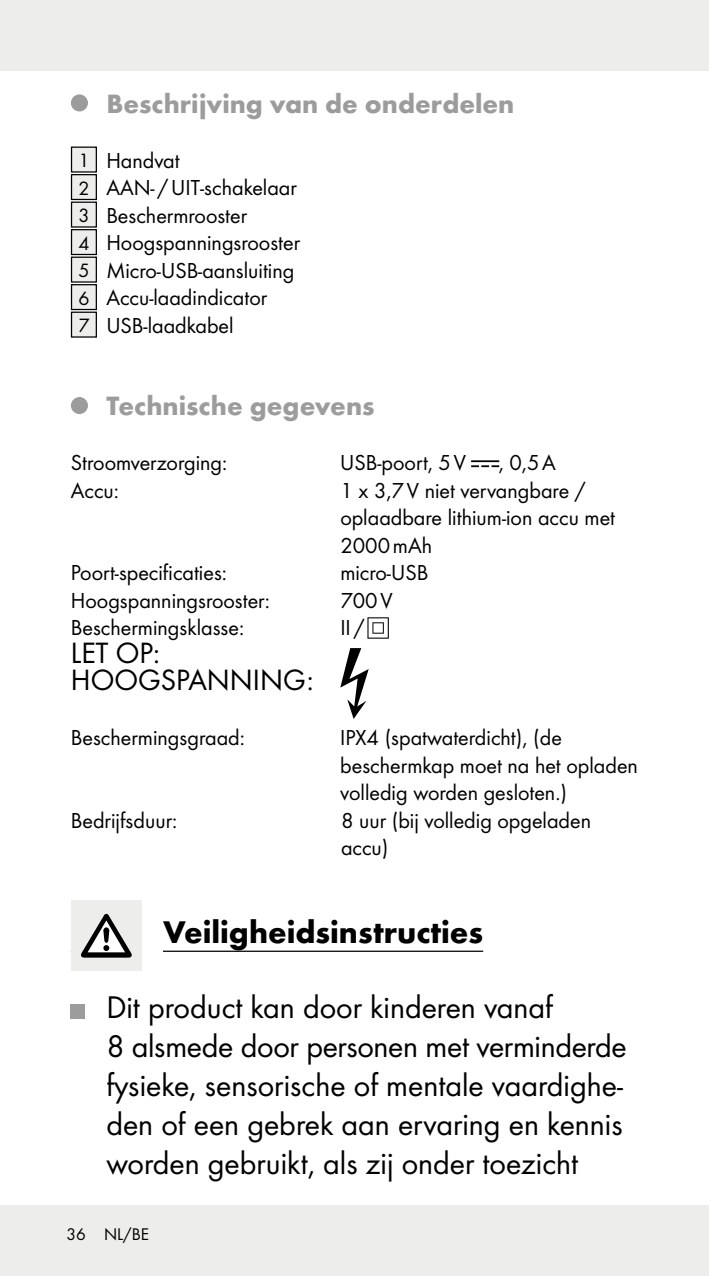
<style>
.page{position:relative;width:709px;height:1276px;background:#fff}
.page>*{position:absolute;margin:0;border:0;box-sizing:border-box;transform-origin:0 0}
.t1{font:32.5px/39px "Futura Boo";color:#000}
.t2{font:700 32.5px "Futura";color:#000}
.t3{font:30.5px/27.5px "Futura Boo";color:#000}
.t4{font:700 27.5px "Futura";color:#9c9c9c}
.t5{font:22.5px/27.5px "Futura Boo";color:#000}
.t6{font:17.5px "Futura Boo";color:#000}
.s1{font-size:20px}
</style>
<div class="page">
<div style="left:0;top:1205px;width:709px;height:71px;background:#ededec"></div>
<div style="left:0;top:0;width:709px;height:71px;background:#ededec"></div>
<hr style="left:71px;top:950px;width:412px;height:2px;background:#000">
<div style="left:71px;top:94px;width:17px;height:17px;background:#9c9c9c;border-radius:50%"></div>
<div style="left:71px;top:147px;width:25px;height:25px;background:#ededec"></div>
<div style="left:71px;top:146px;width:26px;height:27px;border:1px solid #000"></div>
<div style="left:71px;top:175px;width:25px;height:24px;background:#ededec"></div>
<div style="left:71px;top:174px;width:26px;height:26px;border:1px solid #000"></div>
<div style="left:71px;top:202px;width:25px;height:25px;background:#ededec"></div>
<div style="left:71px;top:201px;width:26px;height:27px;border:1px solid #000"></div>
<div style="left:71px;top:230px;width:25px;height:24px;background:#ededec"></div>
<div style="left:71px;top:229px;width:26px;height:26px;border:1px solid #000"></div>
<div style="left:71px;top:257px;width:25px;height:25px;background:#ededec"></div>
<div style="left:71px;top:256px;width:26px;height:27px;border:1px solid #000"></div>
<div style="left:71px;top:285px;width:25px;height:24px;background:#ededec"></div>
<div style="left:71px;top:284px;width:26px;height:26px;border:1px solid #000"></div>
<div style="left:71px;top:312px;width:25px;height:25px;background:#ededec"></div>
<div style="left:71px;top:311px;width:26px;height:27px;border:1px solid #000"></div>
<div style="left:71px;top:397px;width:17px;height:17px;background:#9c9c9c;border-radius:50%"></div>
<svg style="left:471px;top:461px;width:28px;height:6px"></svg>
<svg style="left:367px;top:617px;width:22px;height:21px"></svg>
<svg style="left:340px;top:648px;width:29px;height:71px"></svg>
<div style="left:142px;top:900px;width:21px;height:71px;background:#fff"></div>
<div style="left:71px;top:900px;width:71px;height:71px;background:#ededec"></div>
<svg style="left:81px;top:914px;width:51px;height:43px"></svg>
<div style="left:71px;top:1004px;width:14px;height:14px;background:#9c9c9c"></div>
<p class="t4" style="left:106px;top:86px;width:409px">Beschrijving van de onderdelen</p>
<p class="t5" style="left:78px;top:146px;width:223px"><span class="s1">1</span> Handvat<br><span class="s1">2</span> AAN- /UIT-schakelaar<br><span class="s1">3</span> Beschermrooster<br><span class="s1">4</span> Hoogspanningsrooster<br><span class="s1">5</span> Micro-USB-aansluiting<br><span class="s1">6</span> Accu-laadindicator<br><span class="s1">7</span> USB-laadkabel</p>
<p class="t4" style="left:106px;top:389px;width:270px">Technische gegevens</p>
<p class="t5" style="left:71px;top:449px;width:158px">Stroomverzorging:</p>
<p class="t5" style="left:340px;top:449px;width:127px">USB-poort, 5V</p>
<p class="t5" style="left:499px;top:449px;width:59px">, 0,5A</p>
<p class="t5" style="left:71px;top:476px;width:50px">Accu:</p>
<p class="t5" style="left:340px;top:476px;width:276px">1 x 3,7V niet vervangbare / oplaadbare lithium-ion accu met<br>2000mAh</p>
<p class="t5" style="left:71px;top:559px;width:158px">Poort-specificaties:</p>
<p class="t5" style="left:340px;top:559px;width:89px">micro-USB</p>
<p class="t5" style="left:71px;top:586px;width:200px">Hoogspanningsrooster:</p>
<p class="t5" style="left:340px;top:586px;width:54px">700V</p>
<p class="t5" style="left:71px;top:614px;width:175px">Beschermingsklasse:</p>
<p class="t5" style="left:340px;top:614px;width:26px">II/</p>
<h2 class="t3" style="left:71px;top:638px;width:244px">LET OP:<br>HOOGSPANNING:</h2>
<p class="t5" style="left:71px;top:724px;width:175px">Beschermingsgraad:</p>
<p class="t5" style="left:340px;top:724px;width:299px">IPX4 (spatwaterdicht), (de beschermkap moet na het opladen volledig worden gesloten.)</p>
<p class="t5" style="left:71px;top:806px;width:108px">Bedrijfsduur:</p>
<p class="t5" style="left:341px;top:806px;width:251px">8 uur (bij volledig opgeladen accu)</p>
<h1 class="t2" style="left:163px;top:912px;width:321px">Veiligheidsinstructies</h1>
<h1 class="t1" style="left:106px;top:987px;width:522px">Dit product kan door kinderen vanaf<br>8 alsmede door personen met verminderde fysieke, sensorische of mentale vaardighe&shy;den of een gebrek aan ervaring en kennis worden gebruikt, als zij onder toezicht</h1>
<p class="t6" style="left:67px;top:1223px;width:84px">36 NL/BE</p>
</div>
